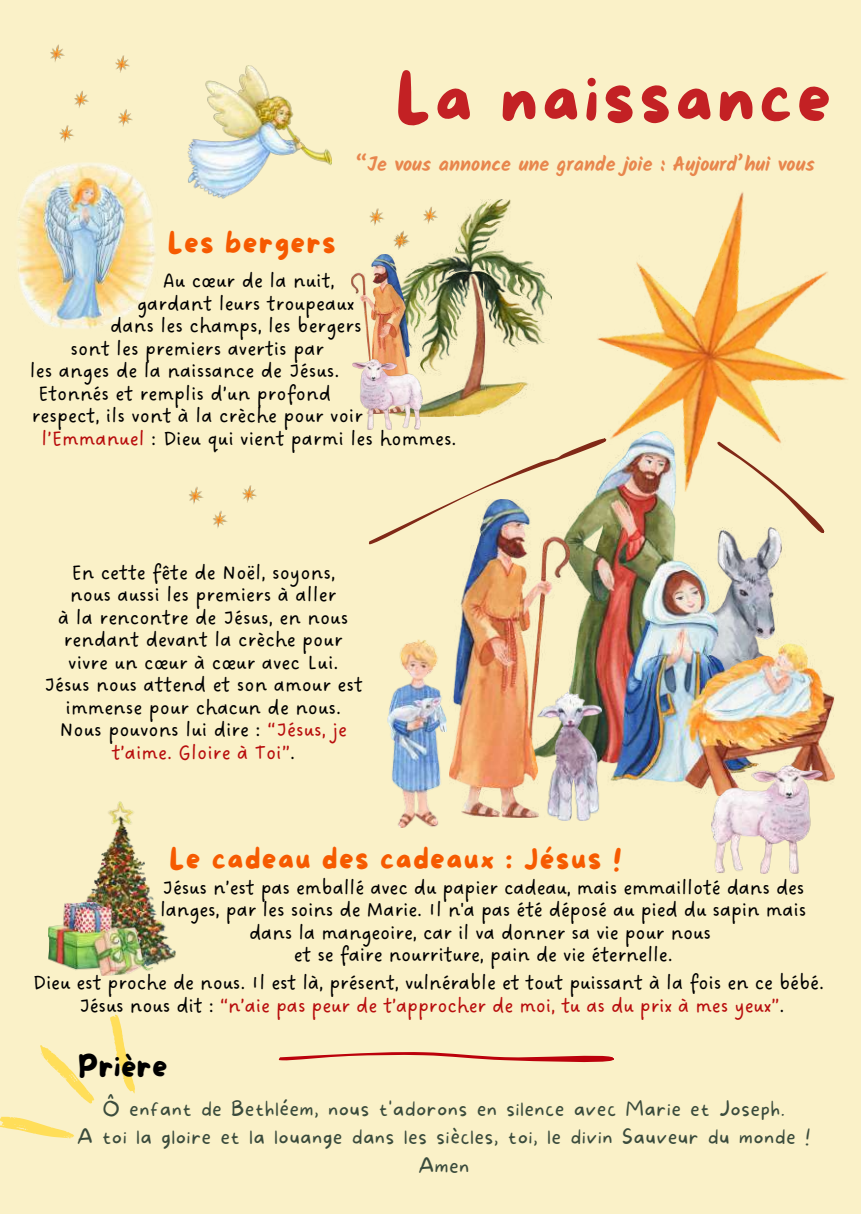
<style>
.page{position:relative;width:861px;height:1214px;background:#fff}
.page>*{position:absolute;margin:0;border:0;box-sizing:border-box;transform-origin:0 0}
.t1{font:67.4px "More Sugar";letter-spacing:.06em;color:#c32124}
.t2{font:30.2px "More Sugar";letter-spacing:.01em;color:#000}
.t3{font:28.8px "More Sugar";letter-spacing:.05em;color:#f65a00}
.t4{font:21.4px/22.4px "DO Sans Regular";color:#000;text-align:center}
.t5{font:100 20px/28.4px "More Sugar";letter-spacing:.05em;color:#3a4b3c;text-align:center}
.t6{font:700 20px "Kalam";color:#e8864d}
.s1{color:#b80d0d}
</style>
<div class="page">
<div style="left:0;top:0;width:861px;height:1213px;background:#faf1c8"></div>
<svg style="left:0;top:1116px;width:74px;height:22px"></svg>
<svg style="left:40px;top:1045px;width:54px;height:58px"></svg>
<svg style="left:110px;top:1014px;width:25px;height:79px"></svg>
<img style="left:188px;top:65px;width:143px;height:134px">
<img style="left:569px;top:520px;width:266px;height:274px">
<img style="left:450px;top:544px;width:119px;height:273px">
<img style="left:597px;top:192px;width:251px;height:328px">
<img style="left:711px;top:765px;width:111px;height:108px">
<img style="left:537px;top:692px;width:65px;height:129px">
<img style="left:388px;top:639px;width:58px;height:188px">
<svg style="left:369px;top:438px;width:237px;height:106px"></svg>
<svg style="left:717px;top:442px;width:107px;height:91px"></svg>
<img style="left:84px;top:801px;width:91px;height:164px">
<img style="left:49px;top:902px;width:105px;height:73px">
<img style="left:17px;top:162px;width:138px;height:167px">
<img style="left:412px;top:199px;width:139px;height:217px">
<img style="left:352px;top:254px;width:60px;height:112px">
<img style="left:369px;top:208px;width:15px;height:18px">
<img style="left:422px;top:205px;width:18px;height:21px">
<img style="left:353px;top:360px;width:70px;height:69px">
<svg style="left:279px;top:1052px;width:335px;height:10px"></svg>
<img style="left:50px;top:44px;width:15px;height:18px">
<img style="left:393px;top:231px;width:17px;height:19px">
<img style="left:118px;top:109px;width:15px;height:18px">
<img style="left:59px;top:125px;width:15px;height:18px">
<img style="left:115px;top:55px;width:15px;height:18px">
<img style="left:74px;top:90px;width:15px;height:18px">
<img style="left:189px;top:487px;width:15px;height:17px">
<img style="left:242px;top:485px;width:15px;height:18px">
<img style="left:213px;top:511px;width:15px;height:17px">
<h1 class="t1" style="left:396px;top:63px;width:437px">La naissance</h1>
<h3 class="t3" style="left:168px;top:227px;width:170px">Les bergers</h3>
<p class="t6" style="left:355px;top:152px;width:461px">“Je vous annonce une grande joie : Aujourd’hui vous</p>
<p class="t4" style="left:163px;top:271px;width:173px">Au cœur de la nuit,</p>
<p class="t4" style="left:137px;top:293px;width:219px">gardant leurs troupeaux</p>
<p class="t4" style="left:110px;top:316px;width:253px">dans les champs, les bergers</p>
<p class="t4" style="left:71px;top:338px;width:255px">sont les premiers avertis par</p>
<p class="t4" style="left:30px;top:361px;width:311px">les anges de la naissance de Jésus.</p>
<p class="t4" style="left:38px;top:383px;width:295px">Etonnés et remplis d’un profond</p>
<p class="t4" style="left:32px;top:406px;width:333px">respect, ils vont à la crèche pour voir</p>
<p class="t4" style="left:41px;top:428px;width:417px"><span class="s1">l’Emmanuel</span> : Dieu qui vient parmi les hommes.</p>
<p class="t4" style="left:44px;top:562px;width:321px">En cette fête de Noël, soyons,<br>nous aussi les premiers à aller<br>à la rencontre de Jésus, en nous rendant devant la crèche pour vivre un cœur à cœur avec Lui.<br>Jésus nous attend et son amour est immense pour chacun de nous.<br>Nous pouvons lui dire : <span class="s1">“Jésus, je t’aime. Gloire à Toi”</span>.</p>
<h3 class="t3" style="left:169px;top:843px;width:454px">Le cadeau des cadeaux : Jésus !</h3>
<p class="t4" style="left:160px;top:877px;width:648px">Jésus n’est pas emballé avec du papier cadeau, mais emmailloté dans des langes, par les soins de Marie. Il n'a pas été déposé au pied du sapin mais dans la mangeoire, car il va donner sa vie pour nous<br>et se faire nourriture, pain de vie éternelle.</p>
<p class="t4" style="left:33px;top:972px;width:792px">Dieu est proche de nous. Il est là, présent, vulnérable et tout puissant à la fois en ce bébé.<br>Jésus nous dit : <span class="s1">“n’aie pas peur de t’approcher de moi, tu as du prix à mes yeux”</span>.</p>
<h2 class="t2" style="left:78px;top:1050px;width:91px">Prière</h2>
<p class="t5" style="left:77px;top:1095px;width:735px">Ô enfant de Bethléem, nous t'adorons en silence avec Marie et Joseph.<br>A toi la gloire et la louange dans les siècles, toi, le divin Sauveur du monde !<br>Amen</p>
</div>
